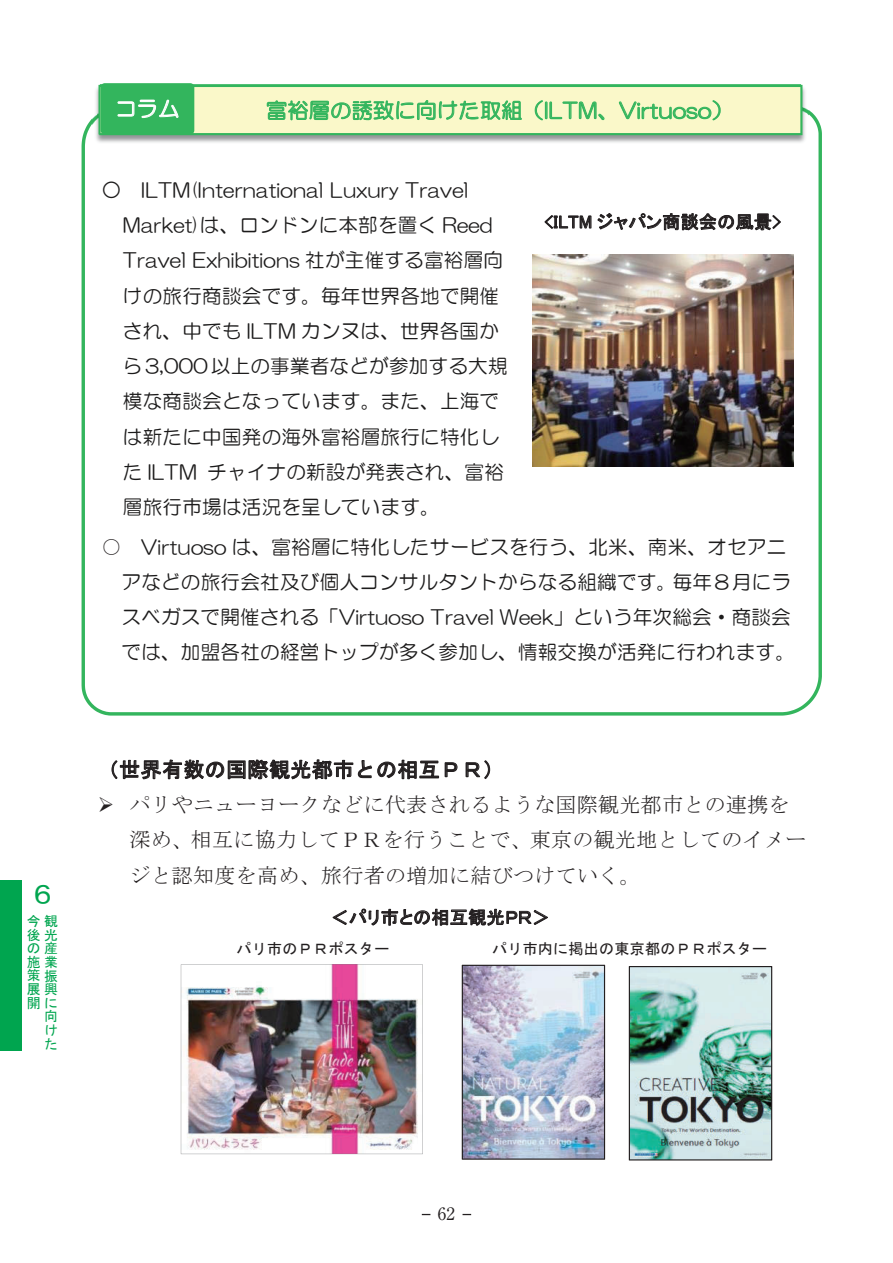
<style>
.page{position:relative;width:893px;height:1263px;background:#fff}
.page>*{position:absolute;margin:0;border:0;box-sizing:border-box;transform-origin:0 0}
.t1{font:27.6px "MS Gothic";color:#00a54f}
.t2{font:21px/35.2px "MS Mincho";letter-spacing:.015em;color:#231f20}
.t3{font:21px "HG Maru Gothic MPRO";letter-spacing:.02em;color:#33b55d}
.t4{font:21px "MS Gothic";letter-spacing:.02em;color:#231f20}
.t5{font:21px "HG Maru Gothic MPRO";color:#fff}
.t6{font:19.5px/35.2px "HG Maru Gothic MPRO";letter-spacing:.015em;color:#1c1b1b}
.t7{font:18px "MS P Gothic";letter-spacing:.02em;color:#231f20}
.t8{font:16.95px "Ryumin Pro";color:#231f20}
.t9{font:15px "MS Gothic";letter-spacing:.02em;color:#231f20}
.t10{font:13.8px/13.6px "MS Gothic";color:#00a54f;text-align:right}
.s1{font-family:"MS Mincho";color:#231f20}
</style>
<div class="page">
<svg style="left:112px;top:759px;width:327px;height:21px"></svg>
<svg style="left:445px;top:762px;width:12px;height:15px"></svg>
<svg style="left:466px;top:760px;width:24px;height:19px"></svg>
<svg style="left:332px;top:909px;width:216px;height:17px"></svg>
<img style="left:181px;top:964px;width:242px;height:190px">
<img style="left:462px;top:965px;width:143px;height:195px">
<img style="left:629px;top:966px;width:143px;height:194px">
<svg style="left:82px;top:110px;width:740px;height:606px"></svg>
<img style="left:96px;top:145px;width:711px;height:551px">
<div style="left:96px;top:315px;width:711px;height:190px;background:#fff"></div>
<div style="left:96px;top:505px;width:711px;height:190px;background:#fff"></div>
<img style="left:93px;top:83px;width:716px;height:62px">
<svg style="left:544px;top:215px;width:47px;height:14px"></svg>
<svg style="left:597px;top:213px;width:184px;height:17px"></svg>
<div style="left:101px;top:83px;width:93px;height:51px;background:#33b55d;border-radius:4px"></div>
<img style="left:117px;top:99px;width:62px;height:20px">
<svg style="left:118px;top:100px;width:60px;height:18px"></svg>
<div style="left:239px;top:88px;width:521px;height:44px;background:#faf8c9"></div>
<svg style="left:267px;top:100px;width:255px;height:27px;background:#bbe2a6"></svg>
<svg style="left:535px;top:100px;width:69px;height:20px"></svg>
<svg style="left:619px;top:101px;width:102px;height:19px;background:#c5e6ac"></svg>
<img style="left:532px;top:254px;width:262px;height:212px">
<div style="left:0;top:880px;width:21px;height:170px;background:#00a54f"></div>
<h1 class="t1" style="left:29px;top:880px;width:23px">６</h1>
<p class="t10" style="left:27px;top:914px;width:32px">今観後光の産施業策振展興開に向<br>け<br>た</p>
<p class="t5" style="left:115px;top:98px;width:65px">コラム</p>
<p class="t3" style="left:266px;top:100px;width:468px">富裕層の誘致に向けた取組（ILTM、Virtuoso）</p>
<p class="t6" style="left:123px;top:172px;width:386px;text-indent:-21px">○ ILTM(International Luxury Travel<br>Market)は、ロンドンに本部を置く Reed<br>Travel Exhibitions 社が主催する富裕層向けの旅行商談会です。毎年世界各地で開催され、中でも ILTM カンヌは、世界各国から3,000以上の事業者などが参加する大規模な商談会となっています。また、上海では新たに中国発の海外富裕層旅行に特化した ILTM チャイナの新設が発表され、富裕層旅行市場は活況を呈しています。</p>
<p class="t6" style="left:122px;top:529px;width:675px;text-indent:-20px"><span class="s1">○</span> Virtuoso は、富裕層に特化したサービスを行う、北米、南米、オセアニアなどの旅行会社及び個人コンサルタントからなる組織です。毎年８月にラスベガスで開催される「Virtuoso Travel Week」という年次総会・商談会では、加盟各社の経営トップが多く参加し、情報交換が活発に行われます。</p>
<p class="t7" style="left:544px;top:213px;width:239px">&lt;ILTM ジャパン商談会の風景&gt;</p>
<p class="t4" style="left:98px;top:759px;width:408px">（世界有数の国際観光都市との相互ＰＲ）</p>
<p class="t2" style="left:129px;top:787px;width:679px;text-indent:-32px">➢ パリやニューヨークなどに代表されるような国際観光都市との連携を深め、相互に協力してＰＲを行うことで、東京の観光地としてのイメージと認知度を高め、旅行者の増加に結びつけていく。</p>
<p class="t7" style="left:331px;top:908px;width:221px">＜パリ市との相互観光ＰＲ＞</p>
<p class="t9" style="left:237px;top:941px;width:154px">パリ市のＰＲポスター</p>
<p class="t9" style="left:492px;top:941px;width:277px">パリ市内に掲出の東京都のＰＲポスター</p>
<p class="t8" style="left:438px;top:1200px;width:19px">62</p>
</div>
